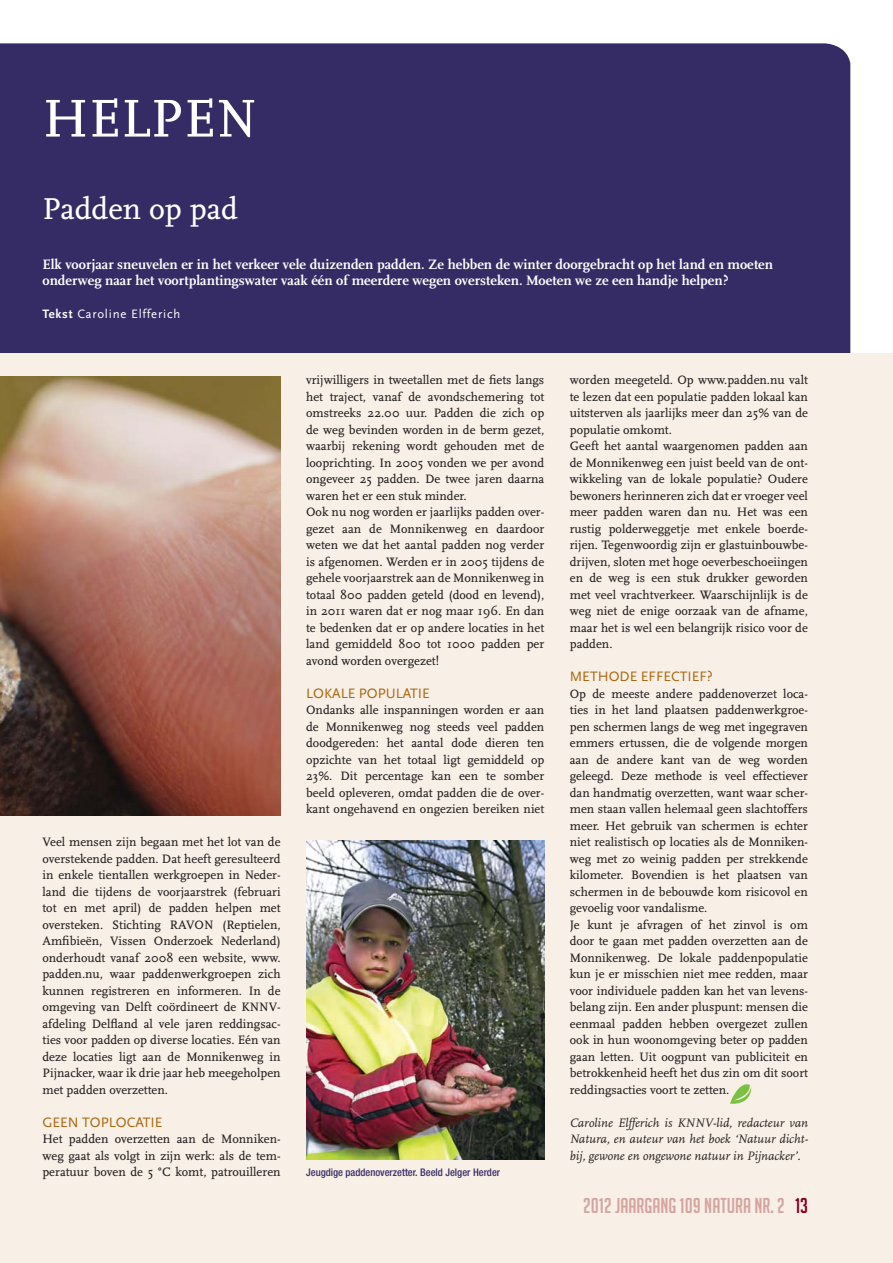
<style>
.page{position:relative;width:893px;height:1263px;background:#fff}
.page>*{position:absolute;margin:0;border:0;box-sizing:border-box;transform-origin:0 0}
.t1{font:55.5px "AD Scala Romein";color:#fff}
.t2{font:31.5px "AD Scala Romein";color:#fff}
.t3{font:21px "Big Noodle Titling";color:#d5a4a1}
.t4{font:700 14.25px/16.5px "AD Scala";color:#fff}
.t5{font:14.25px "AD Scala Sans Romein";color:#ab650c}
.t6{font:12.75px/16.5px "AD Scala Romein";color:#231f20;text-align:justify}
.t7{font:italic 12.75px/16.5px "AD Scala";color:#231f20;text-align:justify}
.t8{font:12.75px "AD Scala Sans Romein";letter-spacing:.06em;color:#fff}
.t9{font:500 condensed 10.5px "Helvetica Neue LT Std";color:#352c66}
.s1{font-family:"AD Scala Sans";font-weight:700}
.s2{color:#820024}
</style>
<div class="page">
<div style="left:0;top:43px;width:851px;height:310px;background:#352c66"></div>
<div style="left:0;top:353px;width:892px;height:910px;background:#f8efe6"></div>
<img style="left:0;top:376px;width:281px;height:439px">
<img style="left:306px;top:841px;width:238px;height:319px">
<svg style="left:730px;top:1084px;width:21px;height:20px"></svg>
<h1 class="t1" style="left:42px;top:93px;width:216px">HELPEN</h1>
<h2 class="t2" style="left:42px;top:195px;width:197px">Padden op pad</h2>
<p class="t4" style="left:42px;top:257px;width:732px">Elk voorjaar sneuvelen er in het verkeer vele duizenden padden. Ze hebben de winter doorgebracht op het land en moeten onderweg naar het voortplantingswater vaak één of meerdere wegen oversteken. Moeten we ze een handje helpen?</p>
<p class="t8" style="left:42px;top:309px;width:139px"><span class="s1">Tekst</span> Caroline Elfferich</p>
<p class="t6" style="left:42px;top:834px;width:240px">Veel mensen zijn begaan met het lot van de overstekende padden. Dat heeft geresulteerd in enkele tientallen werkgroepen in Neder&shy;land die tijdens de voorjaarstrek (februari tot en met april) de padden helpen met oversteken. Stichting RAVON (Reptielen, Amfibieën, Vissen Onderzoek Nederland) onderhoudt vanaf 2008 een website, www. padden.nu, waar paddenwerkgroepen zich kunnen registreren en informeren. In de omgeving van Delft coördineert de KNNV&shy;afdeling Delfland al vele jaren reddingsac&shy;ties voor padden op diverse locaties. Eén van deze locaties ligt aan de Monnikenweg in Pijnacker, waar ik drie jaar heb meegeholpen met padden overzetten.</p>
<p class="t5" style="left:42px;top:1117px;width:121px">GEEN TOPLOCATIE</p>
<p class="t6" style="left:42px;top:1131px;width:240px">Het padden overzetten aan de Monniken&shy;weg gaat als volgt in zijn werk: als de tem&shy;peratuur boven de 5 °C komt, patrouilleren</p>
<p class="t6" style="left:306px;top:372px;width:240px;text-align:left">vrijwilligers in tweetallen met de fiets langs het traject, vanaf de avondschemering tot omstreeks 22.00 uur. Padden die zich op de weg bevinden worden in de berm gezet, waarbij rekening wordt gehouden met de looprichting. In 2005 vonden we per avond ongeveer 25 padden. De twee jaren daarna waren het er een stuk minder.<br>Ook nu nog worden er jaarlijks padden over&shy;gezet aan de Monnikenweg en daardoor weten we dat het aantal padden nog verder is afgenomen. Werden er in 2005 tijdens de gehele voorjaarstrek aan de Monnikenweg in totaal 800 padden geteld (dood en levend), in 2011 waren dat er nog maar 196. En dan te bedenken dat er op andere locaties in het land gemiddeld 800 tot 1000 padden per avond worden overgezet!</p>
<p class="t5" style="left:306px;top:688px;width:125px">LOKALE POPULATIE</p>
<p class="t6" style="left:306px;top:702px;width:240px">Ondanks alle inspanningen worden er aan de Monnikenweg nog steeds veel padden doodgereden: het aantal dode dieren ten opzichte van het totaal ligt gemiddeld op 23%. Dit percentage kan een te somber beeld opleveren, omdat padden die de over&shy;kant ongehavend en ongezien bereiken niet</p>
<p class="t9" style="left:306px;top:1169px;width:196px">Jeugdige paddenoverzetter. Beeld Jelger Herder</p>
<p class="t6" style="left:570px;top:372px;width:240px;text-align:left">worden meegeteld. Op www.padden.nu valt te lezen dat een populatie padden lokaal kan uitsterven als jaarlijks meer dan 25% van de populatie omkomt.<br>Geeft het aantal waargenomen padden aan de Monnikenweg een juist beeld van de ont&shy;wikkeling van de lokale populatie? Oudere bewoners herinneren zich dat er vroeger veel meer padden waren dan nu. Het was een rustig polderweggetje met enkele boerde&shy;rijen. Tegenwoordig zijn er glastuinbouwbe&shy;drijven, sloten met hoge oeverbeschoeiingen en de weg is een stuk drukker geworden met veel vrachtverkeer. Waarschijnlijk is de weg niet de enige oorzaak van de afname, maar het is wel een belangrijk risico voor de padden.</p>
<p class="t5" style="left:570px;top:671px;width:144px">METHODE EFFECTIEF?</p>
<p class="t6" style="left:570px;top:686px;width:240px;text-align:left">Op de meeste andere paddenoverzet loca&shy;ties in het land plaatsen paddenwerkgroe&shy;pen schermen langs de weg met ingegraven emmers ertussen, die de volgende morgen aan de andere kant van de weg worden geleegd. Deze methode is veel effectiever dan handmatig overzetten, want waar scher&shy;men staan vallen helemaal geen slachtoffers meer. Het gebruik van schermen is echter niet realistisch op locaties als de Monniken&shy;weg met zo weinig padden per strekkende kilometer. Bovendien is het plaatsen van schermen in de bebouwde kom risicovol en gevoelig voor vandalisme.<br>Je kunt je afvragen of het zinvol is om door te gaan met padden overzetten aan de Monnikenweg. De lokale paddenpopulatie kun je er misschien niet mee redden, maar voor individuele padden kan het van levens&shy;belang zijn. Een ander pluspunt: mensen die eenmaal padden hebben overgezet zullen ook in hun woonomgeving beter op padden gaan letten. Uit oogpunt van publiciteit en betrokkenheid heeft het dus zin om dit soort reddingsacties voort te zetten.</p>
<p class="t7" style="left:570px;top:1115px;width:240px">Caroline Elfferich is KNNV-lid, redacteur van Natura, en auteur van het boek ‘Natuur dicht&shy;bij, gewone en ongewone natuur in Pijnacker’.</p>
<h3 class="t3" style="left:583px;top:1195px;width:226px">2012 JAARGANG 109 NATURA NR. 2 <span class="s2">13</span></h3>
</div>
